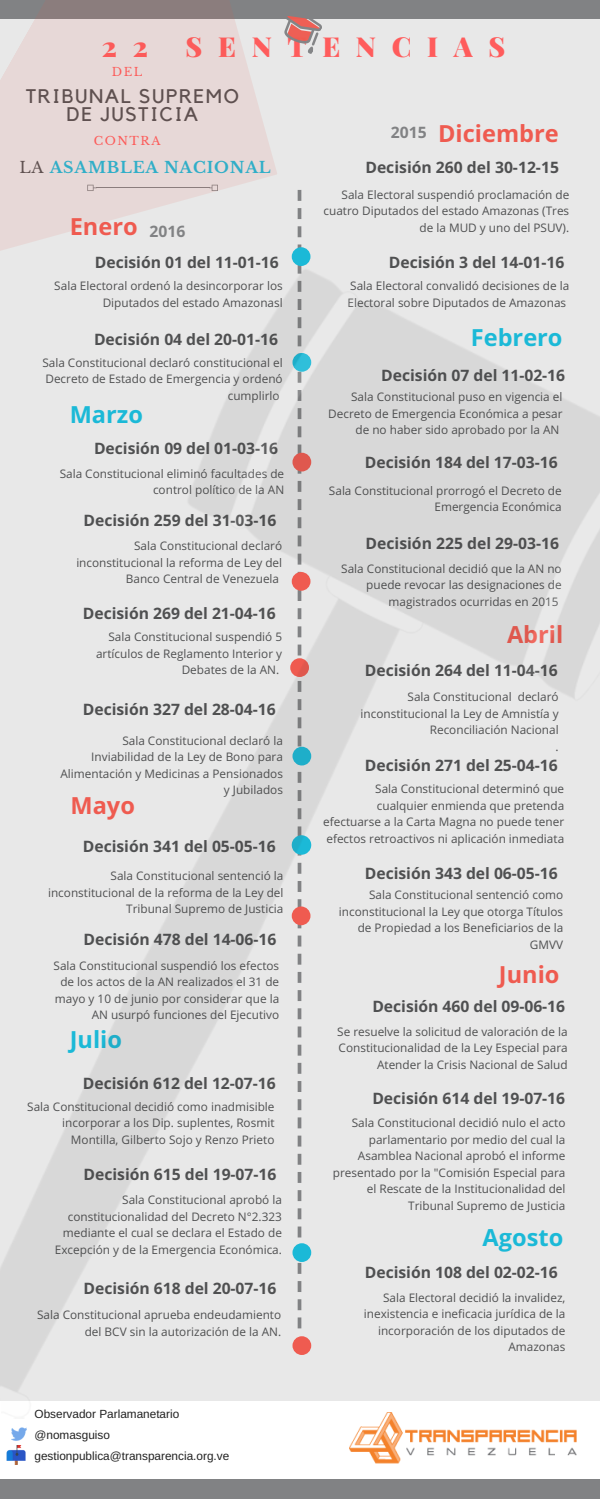
<style>
.page{position:relative;width:600px;height:1499px;background:#fff}
.page>*{position:absolute;margin:0;border:0;box-sizing:border-box;transform-origin:0 0}
.t1{font:900 27.5px "Playfair Display";letter-spacing:.57em;color:#ff5c5c}
.t2{font:700 23.6px "Open Sans";color:#ef5b50}
.t3{font:700 23.6px "Open Sans";color:#1bb9d7}
.t4{font:19.7px/18px "Kollektif";letter-spacing:.08em;color:#4f5051;text-align:center}
.t5{font:700 15.7px "Open Sans";color:#4f5051}
.t6{font:700 15.7px "Libre Baskerville";letter-spacing:.05em;color:#1bb9d7}
.t7{font:700 15.7px "Open Sans";color:#818284}
.t8{font:11.8px/16.5px "Open Sans";color:#4f5051;text-align:right}
.t9{font:11.8px/21px "Arimo";color:#222}
.t10{font:11.8px "Libre Baskerville";letter-spacing:.13em;color:#ff5c5c}
.s1{font-weight:400;color:#4f5051}
</style>
<div class="page">
<div style="left:0;top:0;width:600px;height:1401px;background:#e8e8e8"></div>
<div style="left:0;top:0;width:600px;height:18px;background:#818284"></div>
<div style="left:0;top:1480px;width:600px;height:19px;background:#818284"></div>
<img style="left:350px;top:1420px;width:227px;height:44px">
<img style="left:0;top:305px;width:600px;height:1115px">
<svg style="left:0;top:16px;width:377px;height:409px"></svg>
<img style="left:11px;top:1427px;width:16px;height:14px">
<img style="left:6px;top:1445px;width:20px;height:19px">
<h1 class="t1" style="left:102px;top:27px;width:48px">2 2</h1>
<h1 class="t1" style="left:186px;top:27px;width:321px">SENTENCIAS</h1>
<h3 class="t4" style="left:26px;top:88px;width:214px">TRIBUNAL SUPREMO<br>DE JUSTICIA</h3>
<p class="t10" style="left:112px;top:65px;width:32px">DEL</p>
<p class="t10" style="left:94px;top:133px;width:68px">CONTRA</p>
<h3 class="t6" style="left:19px;top:158px;width:253px"><span class="s1">LA</span> ASAMBLEA NACIONAL</h3>
<h2 class="t2" style="left:70px;top:209px;width:69px">Enero</h2>
<h3 class="t7" style="left:149px;top:220px;width:37px">2016</h3>
<h3 class="t5" style="left:95px;top:251px;width:185px">Decisión 01 del 11-01-16</h3>
<p class="t8" style="left:54px;top:277px;width:230px">Sala Electoral ordenó la desincorporar los<br>Diputados del estado Amazonasl</p>
<h3 class="t5" style="left:94px;top:328px;width:185px">Decisión 04 del 20-01-16</h3>
<p class="t8" style="left:42px;top:354px;width:242px">Sala Constitucional declaró constitucional el<br>Decreto de Estado de Emergencia y ordenó cumplirlo</p>
<h2 class="t3" style="left:70px;top:398px;width:75px">Marzo</h2>
<h3 class="t5" style="left:94px;top:437px;width:185px">Decisión 09 del 01-03-16</h3>
<p class="t8" style="left:60px;top:465px;width:226px">Sala Constitucional eliminó facultades de control político de la AN</p>
<h3 class="t5" style="left:84px;top:509px;width:194px">Decisión 259 del 31-03-16</h3>
<h2 class="t2" style="left:391px;top:116px;width:169px"><sup>2015</sup> Diciembre</h2>
<h3 class="t5" style="left:365px;top:156px;width:195px">Decisión 260 del 30-12-15</h3>
<p class="t8" style="left:324px;top:186px;width:247px">Sala Electoral suspendió proclamación de cuatro Diputados del estado Amazonas (Tres de la MUD y uno del PSUV).</p>
<h3 class="t5" style="left:389px;top:251px;width:177px">Decisión 3 del 14-01-16</h3>
<p class="t8" style="left:348px;top:277px;width:223px;text-align:left">Sala Electoral convalidó decisiones de la<br>Electoral sobre Diputados de Amazonas</p>
<h2 class="t3" style="left:471px;top:320px;width:93px">Febrero</h2>
<h3 class="t5" style="left:381px;top:364px;width:185px">Decisión 07 del 11-02-16</h3>
<p class="t8" style="left:328px;top:388px;width:236px">Sala Constitucional puso en vigencia el<br>Decreto de Emergencia Económica a pesar de no haber sido aprobado por la AN</p>
<h3 class="t5" style="left:365px;top:451px;width:194px">Decisión 184 del 17-03-16</h3>
<p class="t8" style="left:329px;top:482px;width:234px">Sala Constitucional prorrogó el Decreto de<br>Emergencia Económica</p>
<p class="t8" style="left:76px;top:537px;width:207px">Sala Constitucional declaró inconstitucional la reforma de Ley del<br>Banco Central de Venezuela</p>
<h3 class="t5" style="left:366px;top:532px;width:195px">Decisión 225 del 29-03-16</h3>
<p class="t8" style="left:341px;top:560px;width:222px">Sala Constitucional decidió que la AN no puede revocar las designaciones de magistrados ocurridas en 2015</p>
<h3 class="t5" style="left:83px;top:602px;width:194px">Decisión 269 del 21-04-16</h3>
<p class="t8" style="left:96px;top:628px;width:188px">Sala Constitucional suspendió 5 artículos de Reglamento Interior y<br>Debates de la AN.</p>
<h3 class="t5" style="left:83px;top:698px;width:194px">Decisión 327 del 28-04-16</h3>
<p class="t8" style="left:60px;top:732px;width:224px">Sala Constitucional declaró la<br>Inviabilidad de la Ley de Bono para<br>Alimentación y Medicinas a Pensionados y Jubilados</p>
<h2 class="t2" style="left:70px;top:789px;width:66px">Mayo</h2>
<h3 class="t5" style="left:83px;top:835px;width:194px">Decisión 341 del 05-05-16</h3>
<p class="t8" style="left:48px;top:867px;width:237px">Sala Constitucional sentenció la inconstitucional de la reforma de la Ley del<br>Tribunal Supremo de Justicia</p>
<h3 class="t5" style="left:84px;top:928px;width:194px">Decisión 478 del 14-06-16</h3>
<p class="t8" style="left:54px;top:957px;width:227px">Sala Constitucional suspendió los efectos de los actos de la AN realizados el 31 de mayo y 10 de junio por considerar que la AN usurpó funciones del Ejecutivo</p>
<h2 class="t3" style="left:70px;top:1023px;width:54px">Julio</h2>
<h3 class="t5" style="left:83px;top:1072px;width:194px">Decisión 612 del 12-07-16</h3>
<p class="t8" style="left:27px;top:1098px;width:249px">Sala Constitucional decidió como inadmisible incorporar a los Dip. suplentes, Rosmit<br>Montilla, Gilberto Sojo y Renzo Prieto</p>
<h3 class="t5" style="left:84px;top:1163px;width:194px">Decisión 615 del 19-07-16</h3>
<p class="t8" style="left:55px;top:1191px;width:229px">Sala Constitucional aprobó la constitucionalidad del Decreto N°2.323 mediante el cual se declara el Estado de Excepción y de la Emergencia Económica.</p>
<h3 class="t5" style="left:84px;top:1277px;width:194px">Decisión 618 del 20-07-16</h3>
<p class="t8" style="left:37px;top:1306px;width:246px">Sala Constitucional aprueba endeudamiento del BCV sin la autorización de la AN.</p>
<p class="t9" style="left:34px;top:1404px;width:196px">Observador Parlamanetario @nomasguiso gestionpublica@transparencia.org.ve</p>
<h2 class="t2" style="left:507px;top:618px;width:58px">Abril</h2>
<h3 class="t5" style="left:365px;top:659px;width:194px">Decisión 264 del 11-04-16</h3>
<p class="t8" style="left:361px;top:688px;width:200px">Sala Constitucional declaró inconstitucional la Ley de Amnistía y<br>Reconciliación Nacional<br>.</p>
<h3 class="t5" style="left:365px;top:754px;width:194px">Decisión 271 del 25-04-16</h3>
<p class="t8" style="left:323px;top:780px;width:243px">Sala Constitucional determinó que cualquier enmienda que pretenda efectuarse a la Carta Magna no puede tener efectos retroactivos ni aplicación inmediata</p>
<h3 class="t5" style="left:365px;top:862px;width:194px">Decisión 343 del 06-05-16</h3>
<p class="t8" style="left:339px;top:886px;width:226px">Sala Constitucional sentenció como inconstitucional la Ley que otorga Títulos de Propiedad a los Beneficiarios de la<br>GMVV</p>
<h2 class="t2" style="left:499px;top:958px;width:62px">Junio</h2>
<h3 class="t5" style="left:372px;top:995px;width:194px">Decisión 460 del 09-06-16</h3>
<p class="t8" style="left:337px;top:1023px;width:232px">Se resuelve la solicitud de valoración de la<br>Constitucionalidad de la Ley Especial para<br>Atender la Crisis Nacional de Salud</p>
<h3 class="t5" style="left:372px;top:1087px;width:194px">Decisión 614 del 19-07-16</h3>
<p class="t8" style="left:333px;top:1114px;width:234px">Sala Constitucional decidió nulo el acto parlamentario por medio del cual la Asamblea Nacional aprobó el informe presentado por la "Comisión Especial para el Rescate de la Institucionalidad del Tribunal Supremo de Justicia</p>
<h2 class="t3" style="left:483px;top:1220px;width:82px">Agosto</h2>
<h3 class="t5" style="left:365px;top:1261px;width:194px">Decisión 108 del 02-02-16</h3>
<p class="t8" style="left:364px;top:1289px;width:203px">Sala Electoral decidió la invalidez, inexistencia e ineficacia jurídica de la incorporación de los diputados de<br>Amazonas</p>
</div>
